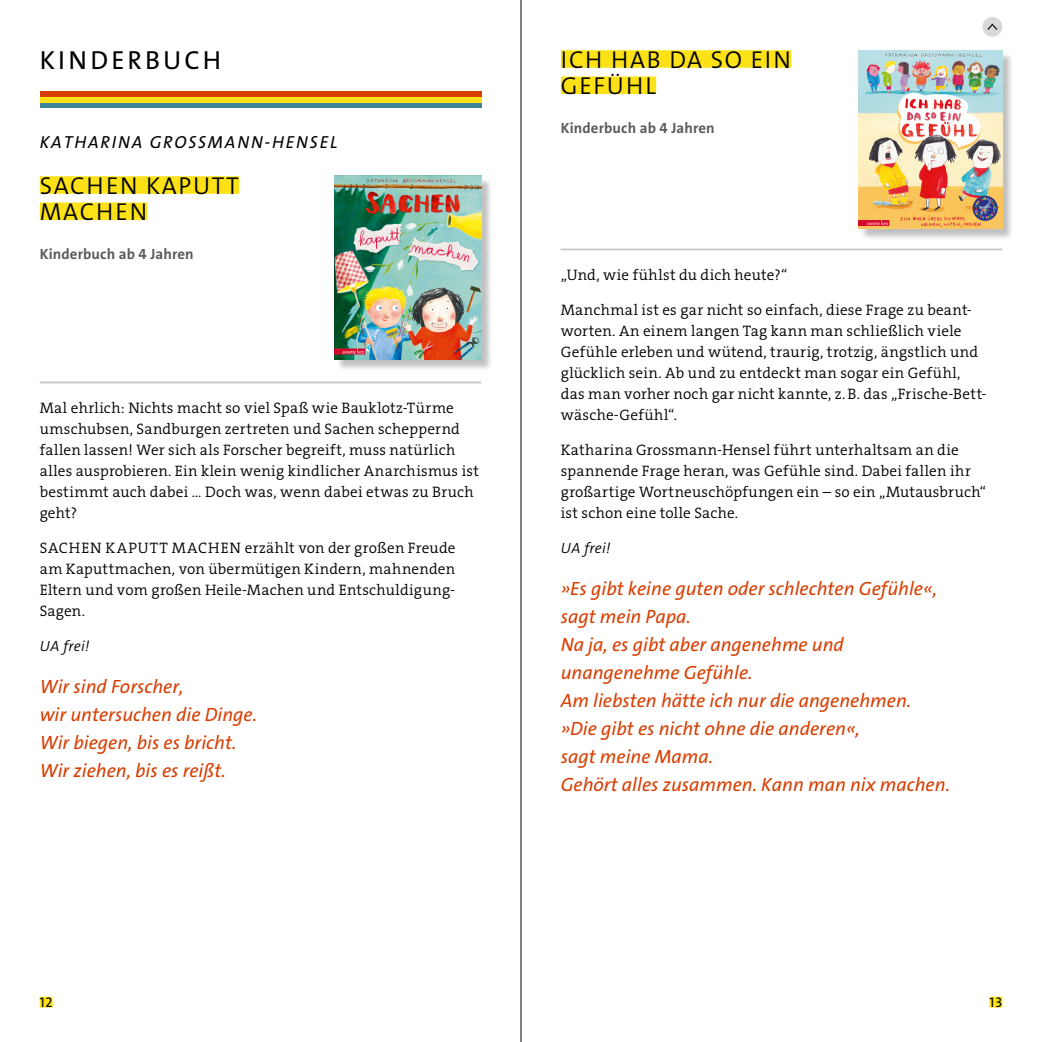
<style>
.page{position:relative;width:1042px;height:1042px;background:#fff}
.page>*{position:absolute;margin:0;border:0;box-sizing:border-box;transform-origin:0 0}
._13_Zwischentitel_ge{font:26.25px "The Sans LP5 Plain";letter-spacing:.115em;color:#000}
._13_Zwischentitel_ge-2{font:24.5px/26.2px "The Sans LP4 Se Lig";letter-spacing:.075em;color:#000}
.xx_Auszeichnung_blau{font:19.25px/28px "The Sans LP5 Plain IT";color:#d73e02}
._13_Zwischentitel_ge-3{font:17.5px "The Sans LP5 Plain IT";letter-spacing:.105em;color:#000}
._16_Fliesstext_Absta{font:300 15.22px/21px "The Serif W4";letter-spacing:.015em;color:#000}
._15_Fliesstext_Absta{font:300 15.22px/21px "The Serif W4";letter-spacing:.015em;color:#000}
._14_Untertitel_Rot{font:14.88px "The Sans LP7 Bld";letter-spacing:.01em;color:#5b5b5a}
._17_Fliesstext_kursi{font:14.88px "The Sans LP4 Se Lig IT";letter-spacing:.01em;color:#000}
.t1{font:14px "The Sans LP5 Plain";color:#000}
</style>
<div class="page">
<div style="left:40px;top:176px;width:199px;height:18px;background:#fbe115"></div>
<div style="left:40px;top:202px;width:107px;height:18px;background:#fbe115"></div>
<hr style="left:40px;top:381px;width:441px;height:2px;background:#c4c5c5">
<div style="left:336px;top:178px;width:157px;height:194px;background:#000;opacity:.25"></div>
<img style="left:335px;top:176px;width:146px;height:183px">
<div style="left:561px;top:50px;width:230px;height:18px;background:#fbe115"></div>
<div style="left:561px;top:76px;width:95px;height:18px;background:#fbe115"></div>
<hr style="left:561px;top:248px;width:441px;height:2px;background:#c4c5c5">
<div style="left:40px;top:102px;width:441px;height:6px;background:#43849d"></div>
<div style="left:40px;top:91px;width:441px;height:6px;background:#d73e02"></div>
<div style="left:40px;top:97px;width:441px;height:5px;background:#fbe115"></div>
<div style="left:860px;top:52px;width:154px;height:188px;background:#000;opacity:.25"></div>
<img style="left:858px;top:50px;width:144px;height:178px">
<div style="left:40px;top:996px;width:13px;height:11px;background:#fbe115"></div>
<div style="left:989px;top:996px;width:13px;height:11px;background:#fbe115"></div>
<div style="left:982px;top:17px;width:20px;height:20px;background:#d9d9da;border-radius:50%"></div>
<svg style="left:987px;top:24px;width:10px;height:6px"></svg>
<hr style="left:521px;top:0;width:1px;height:1042px;background:#000">
<p class="_13_Zwischentitel_ge" style="left:40px;top:43px;width:183px">KINDERBUCH</p>
<p class="_13_Zwischentitel_ge-3" style="left:40px;top:131px;width:299px">KATHARINA GROSSMANN-HENSEL</p>
<p class="_13_Zwischentitel_ge-2" style="left:40px;top:173px;width:201px">SACHEN KAPUTT<br>MACHEN</p>
<p class="_14_Untertitel_Rot" style="left:40px;top:244px;width:156px">Kinderbuch ab 4 Jahren</p>
<p class="_15_Fliesstext_Absta" style="left:40px;top:398px;width:441px">Mal ehrlich: Nichts macht so viel Spaß wie Bauklotz-Türme umschubsen, Sandburgen zertreten und Sachen scheppernd fallen lassen! Wer sich als Forscher begreift, muss natürlich alles ausprobieren. Ein klein wenig kindlicher Anarchismus ist bestimmt auch dabei ... Doch was, wenn dabei etwas zu Bruch geht?</p>
<p class="_16_Fliesstext_Absta" style="left:40px;top:538px;width:417px;text-align:justify">SACHEN KAPUTT MACHEN erzählt von der großen Freude am Kaputtmachen, von übermütigen Kindern, mahnenden Eltern und vom großen Heile-Machen und Entschuldigung-Sagen.</p>
<p class="_17_Fliesstext_kursi" style="left:40px;top:636px;width:51px">UA frei!</p>
<p class="xx_Auszeichnung_blau" style="left:40px;top:673px;width:219px">Wir sind Forscher,<br>wir untersuchen die Dinge.</p>
<p class="xx_Auszeichnung_blau" style="left:40px;top:729px;width:198px">Wir biegen, bis es bricht.<br>Wir ziehen, bis es reißt.</p>
<p class="_13_Zwischentitel_ge-2" style="left:561px;top:47px;width:232px">ICH HAB DA SO EIN<br>GEFÜHL</p>
<p class="_14_Untertitel_Rot" style="left:561px;top:118px;width:156px">Kinderbuch ab 4 Jahren</p>
<p class="_15_Fliesstext_Absta" style="left:561px;top:265px;width:228px">„Und, wie fühlst du dich heute?“</p>
<p class="_16_Fliesstext_Absta" style="left:561px;top:300px;width:427px">Manchmal ist es gar nicht so einfach, diese Frage zu beant&shy;worten. An einem langen Tag kann man schließlich viele Gefühle erleben und wütend, traurig, trotzig, ängstlich und glücklich sein. Ab und zu entdeckt man sogar ein Gefühl, das man vorher noch gar nicht kannte, z.B. das „Frische-Bett&shy;wäsche-Gefühl“.</p>
<p class="_16_Fliesstext_Absta" style="left:561px;top:440px;width:427px">Katharina Grossmann-Hensel führt unterhaltsam an die spannende Frage heran, was Gefühle sind. Dabei fallen ihr großartige Wortneuschöpfungen ein – so ein „Mutausbruch“ ist schon eine tolle Sache.</p>
<p class="_17_Fliesstext_kursi" style="left:561px;top:538px;width:51px">UA frei!</p>
<p class="xx_Auszeichnung_blau" style="left:561px;top:575px;width:391px">»Es gibt keine guten oder schlechten Gefühle«, sagt mein Papa.<br>Na ja, es gibt aber angenehme und unangenehme Gefühle.<br>Am liebsten hätte ich nur die angenehmen. »Die gibt es nicht ohne die anderen«,<br>sagt meine Mama.<br>Gehört alles zusammen. Kann man nix machen.</p>
<p class="t1" style="left:40px;top:993px;width:14px">12</p>
<p class="t1" style="left:989px;top:993px;width:14px">13</p>
</div>
